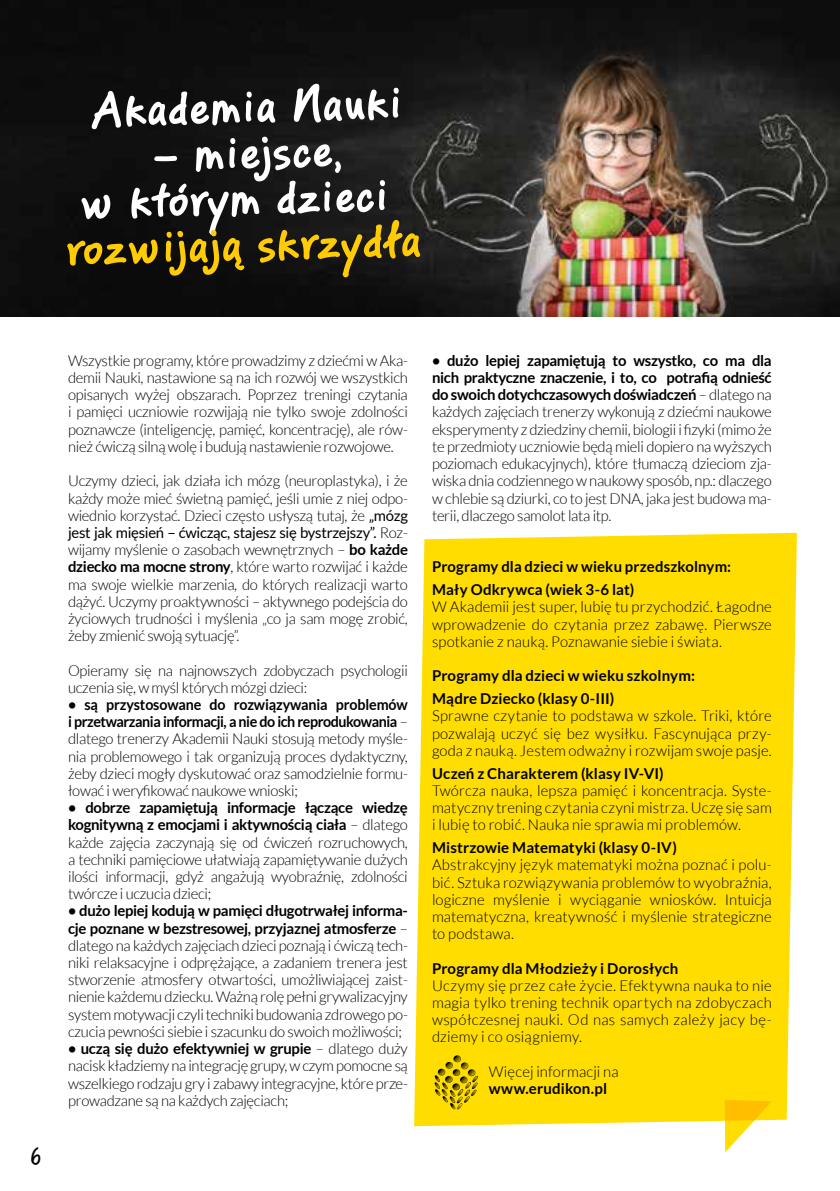
<style>
.page{position:relative;width:840px;height:1191px;background:#fff}
.page>*{position:absolute;margin:0;border:0;box-sizing:border-box;transform-origin:0 0}
.t1{font:700 50px/46.2px "PF Reminder Pro";color:#fff;text-align:center}
.t2{font:700 50px "PF Reminder Pro";color:#ffcb05}
.t3{font:500 24px "PF Reminder Pro";color:#000}
.t4{font:300 15px/17.2px "Lato";letter-spacing:-.02em;color:#000;text-align:justify}
.t5{font:700 15px/22.8px "Lato";letter-spacing:.01em;color:#000}
.t6{font:300 15px "Lato";letter-spacing:.01em;color:#000}
.s1{font-weight:400}
.s2{font-weight:700}
</style>
<div class="page">
<div style="left:414px;top:533px;width:382px;height:593px;background:#fd0"></div>
<img style="left:0;top:0;width:839px;height:317px">
<svg style="left:724px;top:1100px;width:47px;height:52px"></svg>
<svg style="left:434px;top:1055px;width:43px;height:55px"></svg>
<h1 class="t1" style="left:91px;top:88px;width:312px;rotate:-1deg">Akademia Nauki</h1>
<h1 class="t1" style="left:78px;top:134px;width:311px;rotate:-1deg">– miejsce,<br>w którym dzieci</h1>
<h1 class="t2" style="left:65px;top:216px;width:357px;rotate:-1deg">rozwijają skrzydła</h1>
<h2 class="t3" style="left:29px;top:1140px;width:15px">6</h2>
<p class="t4" style="left:68px;top:352px;width:341px">Wszystkie programy, które prowadzimy z dziećmi w Aka&shy;demii Nauki, nastawione są na ich rozwój we wszystkich opisanych wyżej obszarach. Poprzez treningi czytania i pamięci uczniowie rozwijają nie tylko swoje zdolności poznawcze (inteligencję, pamięć, koncentrację), ale rów&shy;nież ćwiczą silną wolę i budują nastawienie rozwojowe.</p>
<p class="t4" style="left:68px;top:472px;width:341px">Uczymy dzieci, jak działa ich mózg (neuroplastyka), i że każdy może mieć świetną pamięć, jeśli umie z niej odpo&shy;wiednio korzystać. Dzieci często usłyszą tutaj, że <span class="s1">„mózg jest jak mięsień – ćwicząc, stajesz się bystrzejszy”.</span> Roz&shy;wijamy myślenie o zasobach wewnętrznych – <span class="s2">bo każde dziecko ma mocne strony</span>, które warto rozwijać i każde ma swoje wielkie marzenia, do których realizacji warto dążyć. Uczymy proaktywności – aktywnego podejścia do życiowych trudności i myślenia „co ja sam mogę zrobić, żeby zmienić swoją sytuację”.</p>
<p class="t4" style="left:68px;top:661px;width:341px">Opieramy się na najnowszych zdobyczach psychologii uczenia się, w myśl których mózgi dzieci:</p>
<p class="t4" style="left:68px;top:696px;width:341px"><span class="s2">• są przystosowane do rozwiązywania problemów i przetwarzania informacji, a nie do ich reprodukowania</span> – dlatego trenerzy Akademii Nauki stosują metody myśle&shy;nia problemowego i tak organizują proces dydaktyczny, żeby dzieci mogły dyskutować oraz samodzielnie formu&shy;łować i weryfikować naukowe wnioski;</p>
<p class="t4" style="left:68px;top:799px;width:341px"><span class="s2">• dobrze zapamiętują informacje łączące wiedzę kognitywną z emocjami i aktywnością ciała</span> – dlatego każde zajęcia zaczynają się od ćwiczeń rozruchowych, a techniki pamięciowe ułatwiają zapamiętywanie dużych ilości informacji, gdyż angażują wyobraźnię, zdolności twórcze i uczucia dzieci;</p>
<p class="t4" style="left:68px;top:902px;width:341px"><span class="s2">• dużo lepiej kodują w pamięci długotrwałej informa&shy;cje poznane w bezstresowej, przyjaznej atmosferze</span> – dlatego na każdych zajęciach dzieci poznają i ćwiczą tech&shy;niki relaksacyjne i odprężające, a zadaniem trenera jest stworzenie atmosfery otwartości, umożliwiającej zaist&shy;nienie każdemu dziecku. Ważną rolę pełni grywalizacyjny system motywacji czyli techniki budowania zdrowego po&shy;czucia pewności siebie i szacunku do swoich możliwości;</p>
<p class="t4" style="left:68px;top:1040px;width:341px"><span class="s2">• uczą się dużo efektywniej w grupie</span> – dlatego duży nacisk kładziemy na integrację grupy, w czym pomocne są wszelkiego rodzaju gry i zabawy integracyjne, które prze&shy;prowadzane są na każdych zajęciach;</p>
<p class="t4" style="left:432px;top:352px;width:341px"><span class="s2">• dużo lepiej zapamiętują to wszystko, co ma dla nich praktyczne znaczenie, i to, co potrafią odnieść do swoich dotychczasowych doświadczeń</span> – dlatego na każdych zajęciach trenerzy wykonują z dziećmi naukowe eksperymenty z dziedziny chemii, biologii i fizyki (mimo że te przedmioty uczniowie będą mieli dopiero na wyższych poziomach edukacyjnych), które tłumaczą dzieciom zja&shy;wiska dnia codziennego w naukowy sposób, np.: dlaczego w chlebie są dziurki, co to jest DNA, jaka jest budowa ma&shy;terii, dlaczego samolot lata itp.</p>
<p class="t5" style="left:432px;top:555px;width:300px">Programy dla dzieci w wieku przedszkolnym:<br>Mały Odkrywca (wiek 3-6 lat)</p>
<p class="t4" style="left:432px;top:598px;width:341px">W Akademii jest super, lubię tu przychodzić. Łagodne wprowadzenie do czytania przez zabawę. Pierwsze spotkanie z nauką. Poznawanie siebie i świata.</p>
<p class="t5" style="left:432px;top:664px;width:264px">Programy dla dzieci w wieku szkolnym:<br>Mądre Dziecko (klasy 0-III)</p>
<p class="t4" style="left:432px;top:707px;width:341px">Sprawne czytanie to podstawa w szkole. Triki, które pozwalają uczyć się bez wysiłku. Fascynująca przy&shy;goda z nauką. Jestem odważny i rozwijam swoje pasje.</p>
<p class="t5" style="left:432px;top:761px;width:233px">Uczeń z Charakterem (klasy IV-VI)</p>
<p class="t4" style="left:432px;top:782px;width:341px">Twórcza nauka, lepsza pamięć i koncentracja. Syste&shy;matyczny trening czytania czyni mistrza. Uczę się sam i lubię to robić. Nauka nie sprawia mi problemów.</p>
<p class="t5" style="left:432px;top:836px;width:246px">Mistrzowie Matematyki (klasy 0-IV)</p>
<p class="t4" style="left:432px;top:856px;width:341px">Abstrakcyjny język matematyki można poznać i polu&shy;bić. Sztuka rozwiązywania problemów to wyobraźnia, logiczne myślenie i wyciąganie wniosków. Intuicja matematyczna, kreatywność i myślenie strategiczne to podstawa.</p>
<p class="t5" style="left:432px;top:956px;width:248px">Programy dla Młodzieży i Dorosłych</p>
<p class="t4" style="left:432px;top:976px;width:341px">Uczymy się przez całe życie. Efektywna nauka to nie magia tylko trening technik opartych na zdobyczach współczesnej nauki. Od nas samych zależy jacy bę&shy;dziemy i co osiągniemy.</p>
<p class="t6" style="left:488px;top:1063px;width:131px">Więcej informacji na</p>
<p class="t5" style="left:488px;top:1077px;width:120px">www.erudikon.pl</p>
</div>
